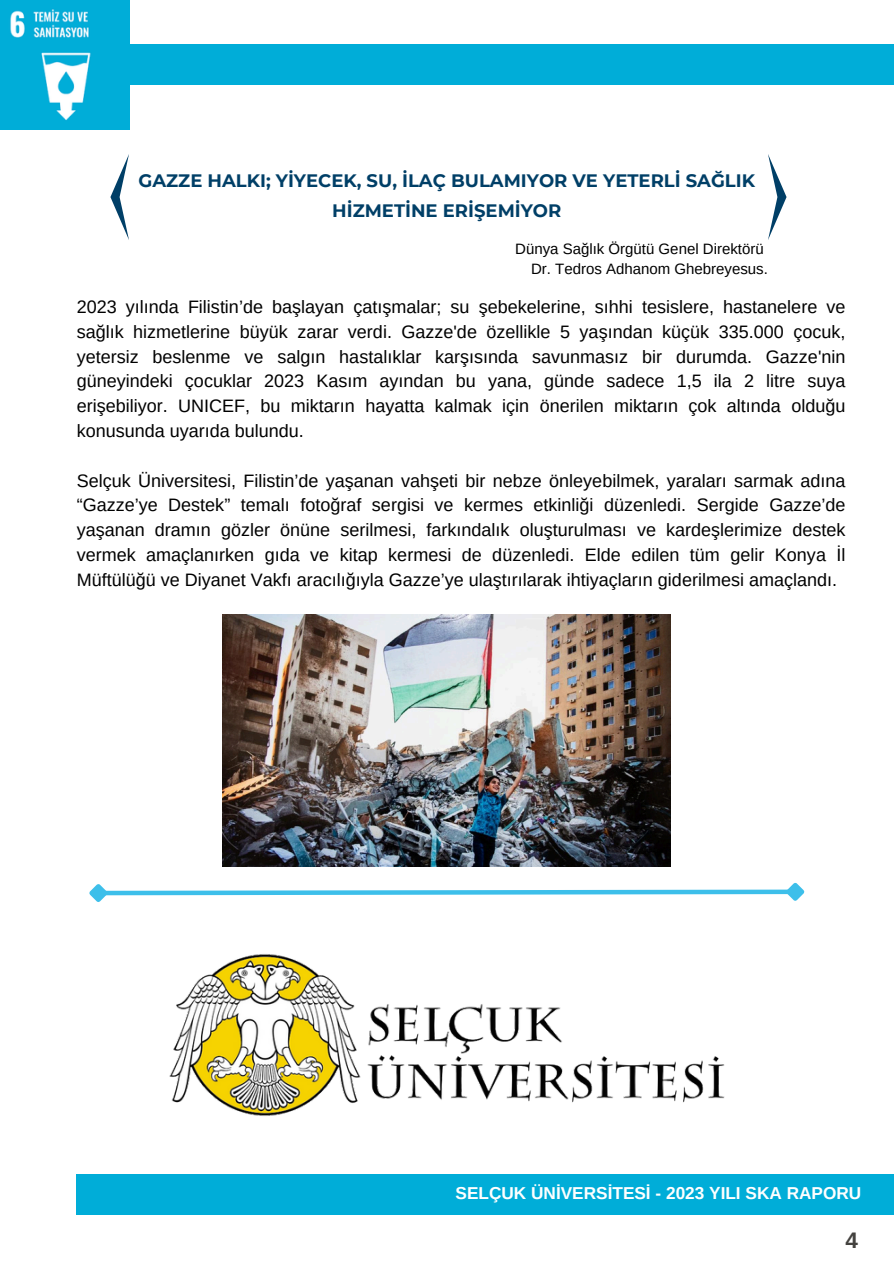
<style>
.page{position:relative;width:894px;height:1264px;background:#fff}
.page>*{position:absolute;margin:0;border:0;box-sizing:border-box;transform-origin:0 0}
.t1{font:700 22.5px "Arimo";color:#44423f}
.t2{font:18px/24.8px "Arimo";color:#000;text-align:justify}
.t3{font:700 18px/30.3px "Montserrat";color:#003f67;text-align:center}
.t4{font:700 17.25px "Arimo";color:#feffff}
.t5{font:15px "Arimo";color:#000}
</style>
<div class="page">
<div style="left:77px;top:1174px;width:816px;height:40px;background:#00add8"></div>
<div style="left:110px;top:44px;width:783px;height:40px;background:#00add8"></div>
<img style="left:0;top:0;width:129px;height:129px">
<svg style="left:110px;top:154px;width:19px;height:86px"></svg>
<svg style="left:768px;top:154px;width:18px;height:86px"></svg>
<img style="left:222px;top:614px;width:448px;height:252px">
<svg style="left:89px;top:882px;width:716px;height:20px"></svg>
<img style="left:169px;top:954px;width:556px;height:162px">
<p class="t3" style="left:138px;top:165px;width:618px">GAZZE HALKI; YİYECEK, SU, İLAÇ BULAMIYOR VE YETERLİ SAĞLIK<br>HİZMETİNE ERİŞEMİYOR</p>
<h2 class="t5" style="left:515px;top:240px;width:250px">Dünya Sağlık Örgütü Genel Direktörü</h2>
<p class="t5" style="left:531px;top:261px;width:238px">Dr. Tedros Adhanom Ghebreyesus.</p>
<p class="t2" style="left:77px;top:294px;width:770px">2023 yılında Filistin’de başlayan çatışmalar; su şebekelerine, sıhhi tesislere, hastanelere ve sağlık hizmetlerine büyük zarar verdi. Gazze'de özellikle 5 yaşından küçük 335.000 çocuk, yetersiz beslenme ve salgın hastalıklar karşısında savunmasız bir durumda. Gazze'nin güneyindeki çocuklar 2023 Kasım ayından bu yana, günde sadece 1,5 ila 2 litre suya erişebiliyor. UNICEF, bu miktarın hayatta kalmak için önerilen miktarın çok altında olduğu konusunda uyarıda bulundu.</p>
<p class="t2" style="left:77px;top:468px;width:770px">Selçuk Üniversitesi, Filistin’de yaşanan vahşeti bir nebze önleyebilmek, yaraları sarmak adına “Gazze’ye Destek” temalı fotoğraf sergisi ve kermes etkinliği düzenledi. Sergide Gazze’de yaşanan dramın gözler önüne serilmesi, farkındalık oluşturulması ve kardeşlerimize destek vermek amaçlanırken gıda ve kitap kermesi de düzenledi. Elde edilen tüm gelir Konya İl Müftülüğü ve Diyanet Vakfı aracılığıyla Gazze’ye ulaştırılarak ihtiyaçların giderilmesi amaçlandı.</p>
<p class="t4" style="left:455px;top:1182px;width:407px">SELÇUK ÜNİVERSİTESİ - 2023 YILI SKA RAPORU</p>
<h2 class="t1" style="left:845px;top:1227px;width:14px">4</h2>
</div>
